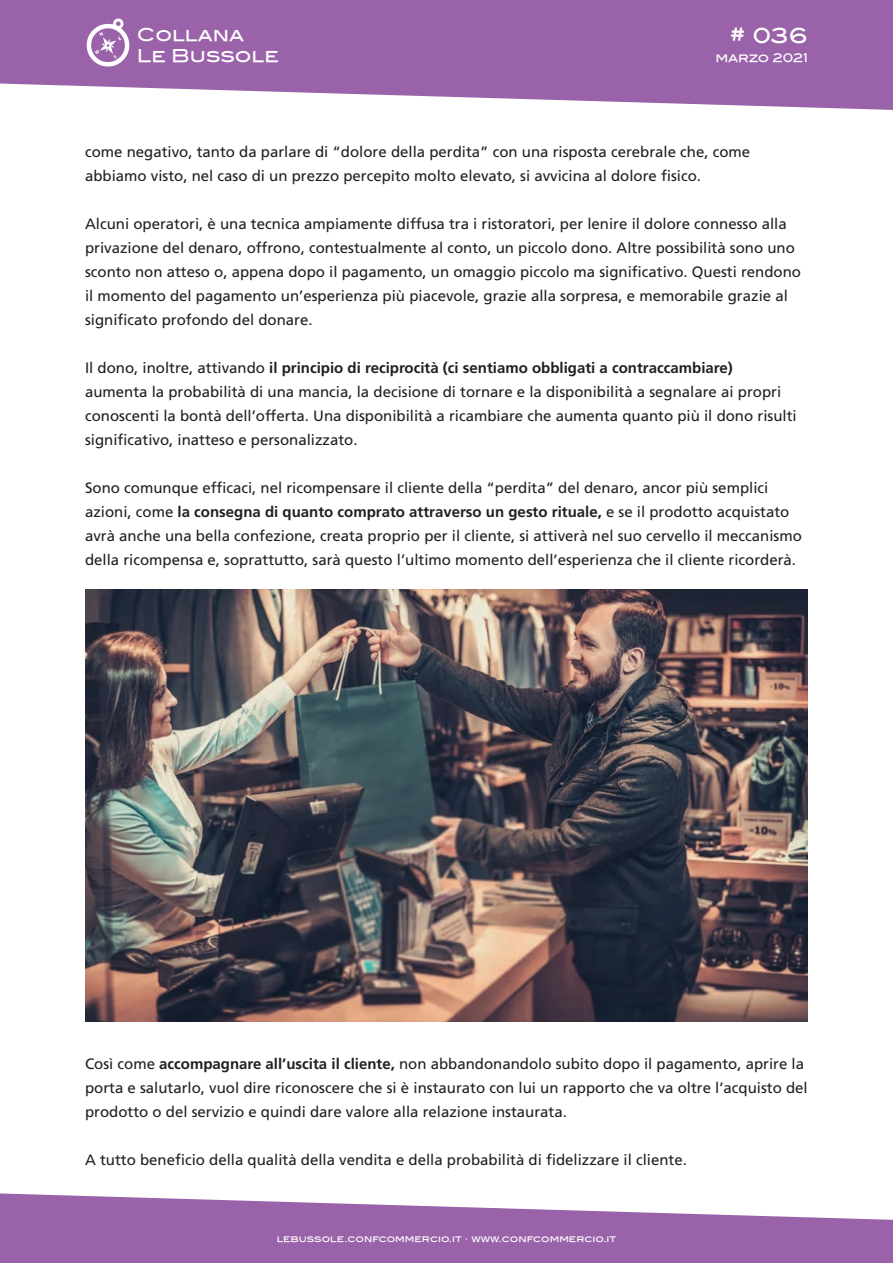
<style>
.page{position:relative;width:893px;height:1263px;background:#fff}
.page>*{position:absolute;margin:0;border:0;box-sizing:border-box;transform-origin:0 0}
.t1{font:21px "Blair Md ITCTT Medium";color:#fff}
.t2{font:17.7px/21.1px "Blair Md ITCTT Medium";color:#fff}
.t3{font:15px/24px "Frutiger LT Std";color:#231f20}
.t4{font:12px "Blair Md ITCTT Medium";letter-spacing:-.01em;color:#fff}
.t5{font:9px "Blair Md ITCTT Medium";color:#fff}
.s1{font-weight:700}
</style>
<div class="page">
<svg style="left:0;top:1193px;width:893px;height:70px;fill:#9a63a9"></svg>
<svg style="left:0;top:0;width:893px;height:110px;background:#a676b3"></svg>
<svg style="left:85px;top:18px;width:47px;height:52px"></svg>
<img style="left:85px;top:589px;width:723px;height:432px">
<p class="t2" style="left:137px;top:22px;width:143px">Collana<br>Le Bussole</p>
<h1 class="t1" style="left:730px;top:23px;width:80px"># 036</h1>
<p class="t4" style="left:715px;top:50px;width:94px">marzo 2021</p>
<p class="t3" style="left:85px;top:140px;width:667px">come negativo, tanto da parlare di “dolore della perdita” con una risposta cerebrale che, come abbiamo visto, nel caso di un prezzo percepito molto elevato, si avvicina al dolore fisico.</p>
<p class="t3" style="left:85px;top:212px;width:717px">Alcuni operatori, è una tecnica ampiamente diffusa tra i ristoratori, per lenire il dolore connesso alla privazione del denaro, offrono, contestualmente al conto, un piccolo dono. Altre possibilità sono uno sconto non atteso o, appena dopo il pagamento, un omaggio piccolo ma significativo. Questi rendono il momento del pagamento un’esperienza più piacevole, grazie alla sorpresa, e memorabile grazie al significato profondo del donare.</p>
<p class="t3" style="left:85px;top:356px;width:713px">Il dono, inoltre, attivando <span class="s1">il principio di reciprocità (ci sentiamo obbligati a contraccambiare) </span>aumenta la probabilità di una mancia, la decisione di tornare e la disponibilità a segnalare ai propri conoscenti la bontà dell’offerta. Una disponibilità a ricambiare che aumenta quanto più il dono risulti significativo, inatteso e personalizzato.</p>
<p class="t3" style="left:85px;top:476px;width:718px">Sono comunque efficaci, nel ricompensare il cliente della “perdita” del denaro, ancor più semplici azioni, come <span class="s1">la consegna di quanto comprato attraverso un gesto rituale,</span> e se il prodotto acquistato avrà anche una bella confezione, creata proprio per il cliente, si attiverà nel suo cervello il meccanismo della ricompensa e, soprattutto, sarà questo l’ultimo momento dell’esperienza che il cliente ricorderà.</p>
<p class="t3" style="left:85px;top:1052px;width:724px">Così come <span class="s1">accompagnare all’uscita il cliente,</span> non abbandonandolo subito dopo il pagamento, aprire la porta e salutarlo, vuol dire riconoscere che si è instaurato con lui un rapporto che va oltre l’acquisto del prodotto o del servizio e quindi dare valore alla relazione instaurata.</p>
<p class="t3" style="left:85px;top:1148px;width:603px">A tutto beneficio della qualità della vendita e della probabilità di fidelizzare il cliente.</p>
<p class="t5" style="left:277px;top:1234px;width:341px">lebussole.confcommercio.it · www.confcommercio.it</p>
</div>
